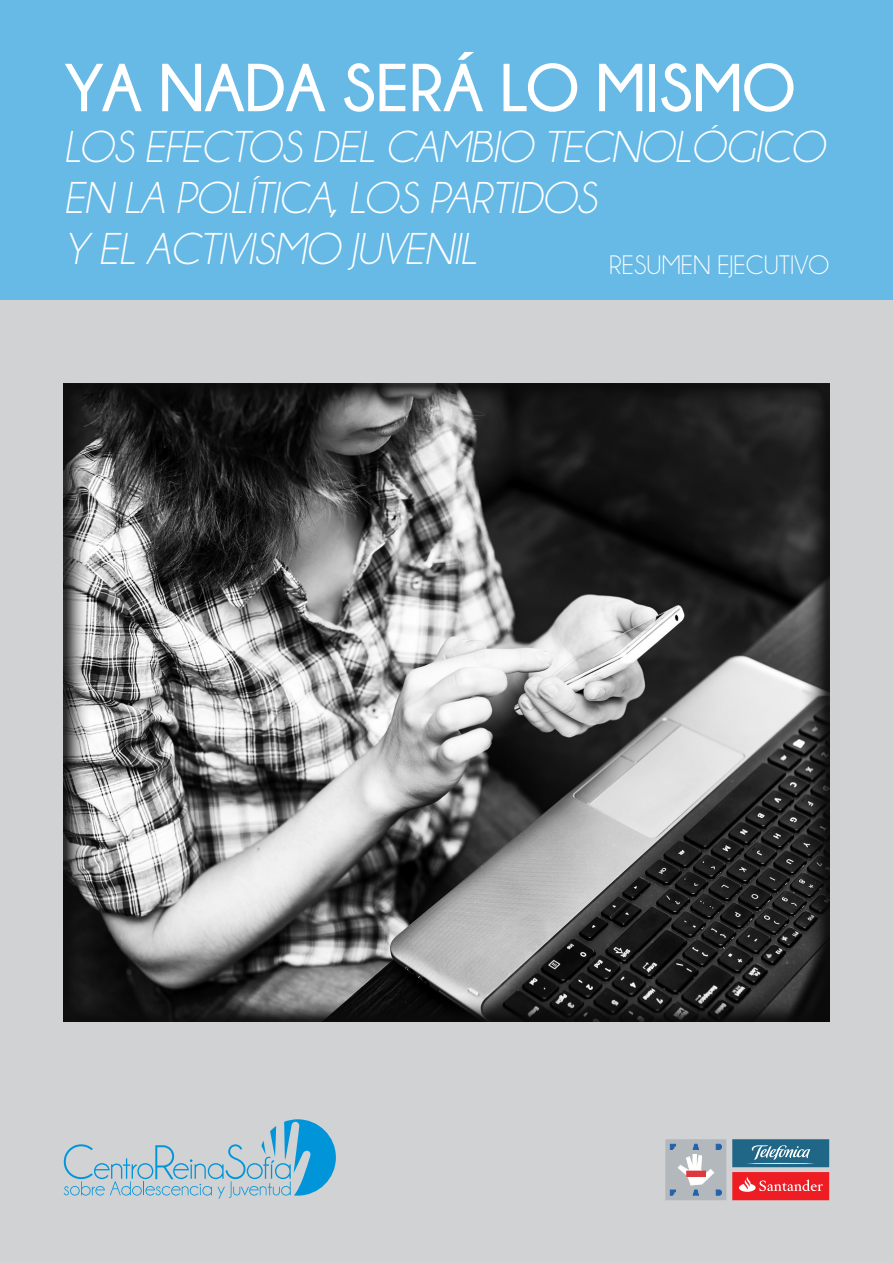
<style>
.page{position:relative;width:893px;height:1263px;background:#fff}
.page>*{position:absolute;margin:0;border:0;box-sizing:border-box;transform-origin:0 0}
.t1{font:700 67.5px "Champagne&Limousines";color:#fff}
.t2{font:italic 45px/51px "Champagne&Limousines";letter-spacing:-.01em;color:#fff}
.t3{font:27px "Champagne&Limousines";color:#fff}
</style>
<div class="page">
<div style="left:0;top:0;width:893px;height:301px;background:#67bae6"></div>
<div style="left:0;top:301px;width:893px;height:962px;background:#d1d2d4"></div>
<svg style="left:64px;top:1119px;width:272px;height:79px"></svg>
<div style="left:665px;top:1139px;width:61px;height:61px;background:#b3b8bc"></div>
<svg style="left:670px;top:1144px;width:52px;height:51px"></svg>
<div style="left:732px;top:1139px;width:97px;height:28px;background:#206687"></div>
<hr style="left:746px;top:1163px;width:69px;height:1px;background:#fff;border-radius:50%">
<svg style="left:752px;top:1145px;width:58px;height:15px"></svg>
<div style="left:732px;top:1172px;width:97px;height:28px;background:#ee1d23"></div>
<svg style="left:739px;top:1177px;width:84px;height:15px"></svg>
<img style="left:64px;top:383px;width:765px;height:638px">
<h1 class="t1" style="left:64px;top:51px;width:733px">YA NADA SERÁ LO MISMO</h1>
<p class="t2" style="left:64px;top:122px;width:763px">LOS EFECTOS DEL CAMBIO TECNOL ÓGICO<br>EN LA POL ÍTICA, L OS PARTIDOS<br>Y EL ACTIVISMO JUVENIL</p>
<p class="t3" style="left:609px;top:251px;width:221px">RESUMEN EJECUTIVO</p>
</div>
